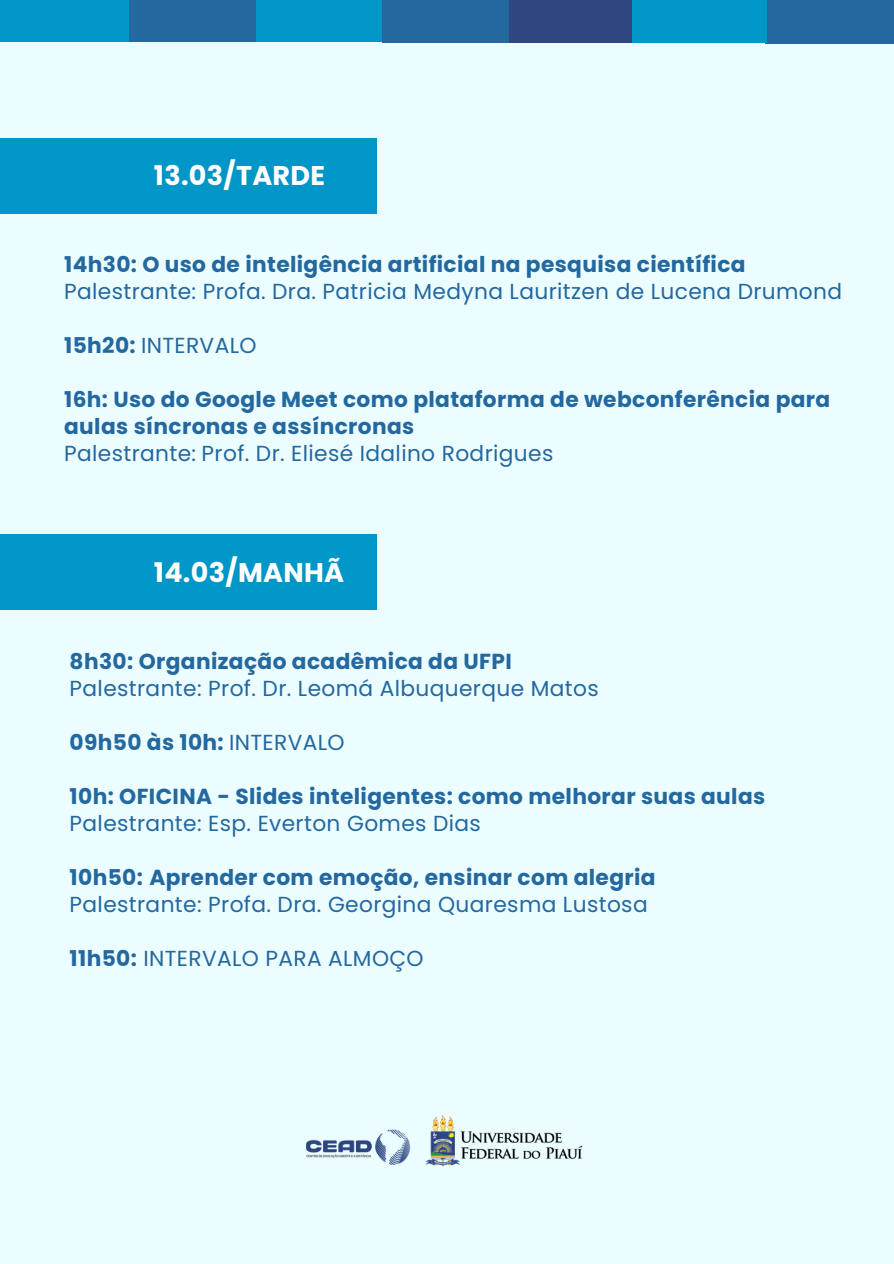
<style>
.page{position:relative;width:894px;height:1264px;background:#fff}
.page>*{position:absolute;margin:0;border:0;box-sizing:border-box;transform-origin:0 0}
.t1{font:700 27px "Poppins";letter-spacing:.01em;color:#fff}
.t2{font:21.75px/27px "Poppins";letter-spacing:.015em;color:#2468a0}
.t3{font:700 21.75px/27px "Poppins";letter-spacing:.015em;color:#2468a0}
.s1{font-weight:700}
.s2{font-weight:400}
</style>
<div class="page">
<div style="left:0;top:0;width:893px;height:1263px;background:#ebfdff"></div>
<div style="left:255px;top:0;width:128px;height:42px;background:#0096c7"></div>
<div style="left:127px;top:0;width:129px;height:42px;background:#2468a0"></div>
<div style="left:382px;top:0;width:128px;height:42px;background:#2468a0"></div>
<div style="left:509px;top:0;width:128px;height:43px;background:#2f4680"></div>
<div style="left:764px;top:0;width:129px;height:43px;background:#2468a0"></div>
<div style="left:0;top:0;width:128px;height:42px;background:#0096c7"></div>
<div style="left:632px;top:0;width:134px;height:43px;background:#0096c7"></div>
<div style="left:0;top:138px;width:376px;height:75px;background:#0096c7"></div>
<img style="left:306px;top:1115px;width:277px;height:52px">
<div style="left:0;top:534px;width:376px;height:76px;background:#0096c7"></div>
<p class="t1" style="left:154px;top:156px;width:173px">13.03/TARDE</p>
<h1 class="t2" style="left:64px;top:251px;width:779px"><span class="s1">14h30: O uso de inteligência artificial na pesquisa científica<br></span>Palestrante: Profa. Dra. Patricia Medyna Lauritzen de Lucena Drumond</h1>
<p class="t2" style="left:64px;top:332px;width:194px"><span class="s1">15h20:</span> INTERVALO</p>
<p class="t3" style="left:64px;top:386px;width:767px">16h: Uso do Google Meet como plataforma de webconferência para aulas síncronas e assíncronas</p>
<p class="t2" style="left:64px;top:440px;width:490px">Palestrante: Prof. Dr. Eliesé Idalino Rodrigues</p>
<p class="t1" style="left:154px;top:553px;width:192px">14.03/MANHÃ</p>
<h1 class="t3" style="left:70px;top:647px;width:443px">8h30: Organização acadêmica da UFPI</h1>
<p class="t2" style="left:70px;top:674px;width:530px">Palestrante: Prof. Dr. Leomá Albuquerque Matos</p>
<p class="t3" style="left:70px;top:728px;width:276px">09h50 às 10h: <span class="s2">INTERVALO</span></p>
<p class="t3" style="left:70px;top:782px;width:697px">10h: OFICINA - Slides inteligentes: como melhorar suas aulas<br><span class="s2">Palestrante: Esp. Everton Gomes Dias</span></p>
<p class="t3" style="left:70px;top:863px;width:587px">10h50: Aprender com emoção, ensinar com alegria</p>
<p class="t2" style="left:70px;top:890px;width:579px">Palestrante: Profa. Dra. Georgina Quaresma Lustosa</p>
<p class="t2" style="left:70px;top:944px;width:355px"><span class="s1">11h50:</span> INTERVALO PARA ALMOÇO</p>
</div>
